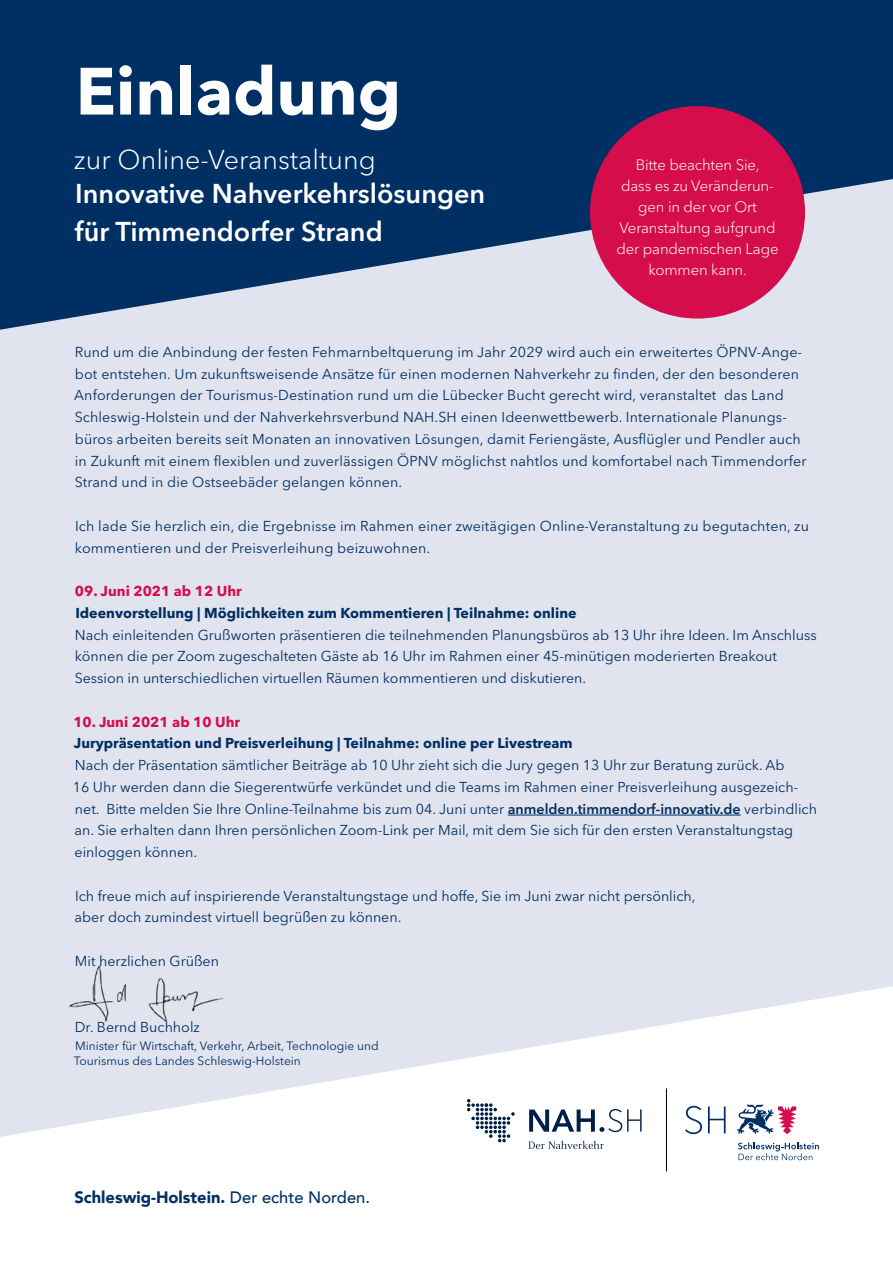
<style>
.page{position:relative;width:893px;height:1263px;background:#fff}
.page>*{position:absolute;margin:0;border:0;box-sizing:border-box;transform-origin:0 0}
.t1{font:700 66px "Avenir Next LT Pro";color:#fff}
.t2{font:600 27px/37.5px "Avenir Next LT Pro";color:#fff}
.t3{font:300 27px "Avenir Next LT Pro";color:#fff}
.t4{font:900 16.5px "Avenir";color:#003063}
.t5{font:300 15px/21px "Avenir Next LT Pro";letter-spacing:-.01em;color:#fff;text-align:center}
.t6{font:14.25px/21.8px "Avenir Next LT Pro";color:#003063}
.t7{font:700 14.25px "Avenir Next LT Pro";color:#003063}
.t8{font:700 14.25px "Avenir Next LT Pro";color:#d60d4d}
.t9{font:12px/15px "Avenir Next LT Pro";color:#003063}
.s1{font-weight:600}
.s2{font-weight:500}
</style>
<div class="page">
<div style="left:0;top:137px;width:893px;height:799px;background:#e1e3ee"></div>
<div style="left:0;top:0;width:893px;height:351px;background:#003063"></div>
<svg style="left:0;top:179px;width:893px;height:172px;fill:#e1e3ee"></svg>
<svg style="left:0;top:936px;width:893px;height:201px;fill:#e1e3ee"></svg>
<svg style="left:528px;top:1141px;width:76px;height:8px"></svg>
<svg style="left:467px;top:1099px;width:48px;height:43px"></svg>
<svg style="left:529px;top:1109px;width:113px;height:23px"></svg>
<hr style="left:508px;top:815px;width:233px;height:1px;background:#003063">
<svg style="left:738px;top:1142px;width:81px;height:18px"></svg>
<svg style="left:685px;top:1106px;width:17px;height:28px"></svg>
<svg style="left:708px;top:1106px;width:18px;height:27px"></svg>
<svg style="left:737px;top:1104px;width:59px;height:30px"></svg>
<hr style="left:666px;top:1088px;width:1px;height:83px;background:#000">
<div style="left:590px;top:106px;width:215px;height:213px;background:#d60d4d;border-radius:50%"></div>
<img style="left:65px;top:962px;width:161px;height:61px">
<h1 class="t1" style="left:76px;top:51px;width:327px">Einladung</h1>
<h2 class="t3" style="left:74px;top:143px;width:303px">zur Online-Veranstaltung</h2>
<h2 class="t2" style="left:75px;top:175px;width:412px">Innovative Nahverkehrslösungen für Timmendorfer Strand</h2>
<p class="t5" style="left:616px;top:154px;width:163px">Bitte beachten Sie,<br>dass es zu Veränderun&shy;gen in der vor Ort<br>Veranstaltung aufgrund der pandemischen Lage kommen kann.</p>
<p class="t6" style="left:74px;top:341px;width:734px">Rund um die Anbindung der festen Fehmarnbeltquerung im Jahr 2029 wird auch ein erweitertes ÖPNV-Ange&shy;bot entstehen. Um zukunftsweisende Ansätze für einen modernen Nahverkehr zu finden, der den besonderen Anforderungen der Tourismus-Destination rund um die Lübecker Bucht gerecht wird, veranstaltet das Land Schleswig-Holstein und der Nahverkehrsverbund NAH.SH einen Ideenwettbewerb. Internationale Planungs&shy;büros arbeiten bereits seit Monaten an innovativen Lösungen, damit Feriengäste, Ausflügler und Pendler auch in Zukunft mit einem flexiblen und zuverlässigen ÖPNV möglichst nahtlos und komfortabel nach Timmendorfer Strand und in die Ostseebäder gelangen können.</p>
<p class="t6" style="left:75px;top:515px;width:735px">Ich lade Sie herzlich ein, die Ergebnisse im Rahmen einer zweitägigen Online-Veranstaltung zu begutachten, zu kommentieren und der Preisverleihung beizuwohnen.</p>
<p class="t8" style="left:75px;top:582px;width:168px">09. Juni 2021 ab 12 Uhr</p>
<p class="t7" style="left:75px;top:604px;width:503px">Ideenvorstellung | Möglichkeiten zum Kommentieren | Teilnahme: online</p>
<p class="t6" style="left:75px;top:624px;width:744px">Nach einleitenden Grußworten präsentieren die teilnehmenden Planungsbüros ab 13 Uhr ihre Ideen. Im Anschluss können die per Zoom zugeschalteten Gäste ab 16 Uhr im Rahmen einer 45-minütigen moderierten Breakout<br>Session in unterschiedlichen virtuellen Räumen kommentieren und diskutieren.</p>
<p class="t8" style="left:73px;top:713px;width:168px">10. Juni 2021 ab 10 Uhr</p>
<p class="t7" style="left:74px;top:735px;width:500px">Jurypräsentation und Preisverleihung | Teilnahme: online per Livestream</p>
<p class="t6" style="left:73px;top:754px;width:746px">Nach der Präsentation sämtlicher Beiträge ab 10 Uhr zieht sich die Jury gegen 13 Uhr zur Beratung zurück. Ab<br>16 Uhr werden dann die Siegerentwürfe verkündet und die Teams im Rahmen einer Preisverleihung ausgezeich&shy;net. Bitte melden Sie Ihre Online-Teilnahme bis zum 04. Juni unter <span class="s1">anmelden.timmendorf-innovativ.de</span> verbindlich an. Sie erhalten dann Ihren persönlichen Zoom-Link per Mail, mit dem Sie sich für den ersten Veranstaltungstag einloggen können.</p>
<p class="t6" style="left:75px;top:885px;width:622px">Ich freue mich auf inspirierende Veranstaltungstage und hoffe, Sie im Juni zwar nicht persönlich, aber doch zumindest virtuell begrüßen zu können.</p>
<p class="t6" style="left:75px;top:950px;width:146px">Mit herzlichen Grüßen</p>
<p class="t6" style="left:75px;top:1016px;width:127px">Dr. Bernd Buchholz</p>
<p class="t9" style="left:74px;top:1038px;width:306px">Minister für Wirtschaft, Verkehr, Arbeit, Technologie und<br>Tourismus des Landes Schleswig-Holstein</p>
<p class="t4" style="left:74px;top:1183px;width:297px">Schleswig-Holstein. <span class="s2">Der echte Norden.</span></p>
</div>
